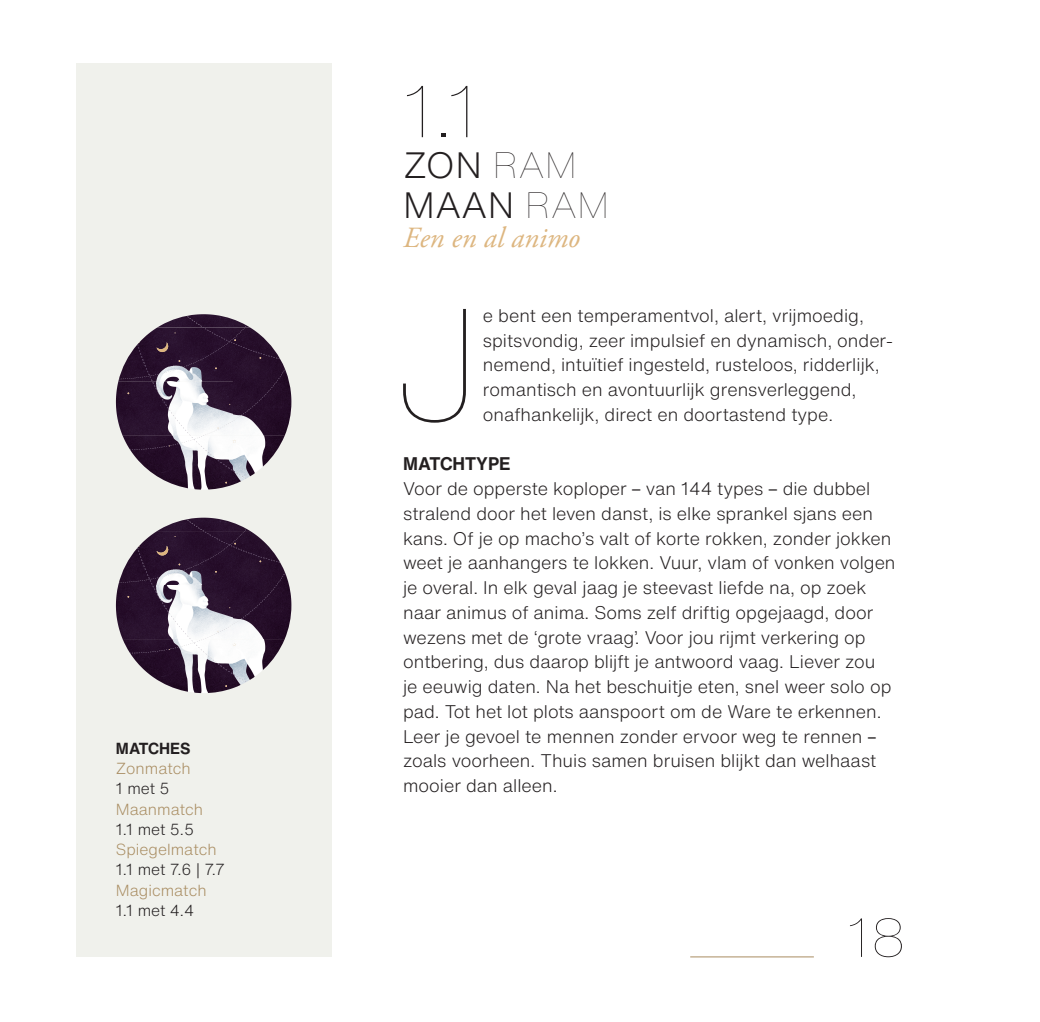
<style>
.page{position:relative;width:1040px;height:1022px;background:#fff}
.page>*{position:absolute;margin:0;border:0;box-sizing:border-box;transform-origin:0 0}
.t1{font:100 157.05px "Helvetica Now Text";color:#231f20}
.t2{font:100 72px "Helvetica Now Text";color:#231f20}
.t3{font:100 54px "Helvetica Now Text";color:#231f20}
.t4{font:300 36px/40.5px "Helvetica Now Text";letter-spacing:.01em;color:#231f20}
.t5{font:italic 29.25px "Adobe Garamond Pro";color:#ddb680}
.t6{font:300 18px/24.8px "Helvetica Now Text";color:#231f20}
.t7{font:300 15.75px "Helvetica Now Text";color:#a98d62}
.t8{font:300 15.75px "Helvetica Now Text";letter-spacing:-.005em;color:#231f20}
.t9{font:700 15.75px "Helvetica Now Text";color:#231f20}
.s1{font-weight:100}
.s2{font-weight:700}
.s3{font-family:"ITC Avant Garde Std";font-weight:400;font-stretch:condensed}
.s4{font-family:"ITC Avant Garde Std";font-weight:400}
</style>
<div class="page">
<hr style="left:690px;top:956px;width:123px;height:1px;background:#a98d62">
<div style="left:76px;top:64px;width:255px;height:893px;background:#f0f1ec"></div>
<svg style="left:116px;top:314px;width:176px;height:176px"></svg>
<svg style="left:116px;top:518px;width:176px;height:175px"></svg>
<p class="t9" style="left:116px;top:736px;width:76px">MATCHES</p>
<p class="t7" style="left:116px;top:757px;width:76px">Zonmatch</p>
<p class="t8" style="left:116px;top:777px;width:55px">1 met 5</p>
<p class="t7" style="left:116px;top:797px;width:89px">Maanmatch</p>
<p class="t8" style="left:116px;top:817px;width:80px">1.1 met 5.5</p>
<p class="t7" style="left:116px;top:838px;width:102px">Spiegelmatch</p>
<p class="t8" style="left:116px;top:858px;width:111px">1.1 met 7.6 | 7.7</p>
<p class="t7" style="left:116px;top:878px;width:92px">Magicmatch</p>
<p class="t8" style="left:116px;top:898px;width:80px">1.1 met 4.4</p>
<h2 class="t2" style="left:403px;top:58px;width:77px">1.1</h2>
<h3 class="t4" style="left:403px;top:143px;width:208px">ZON <span class="s1">RAM<br></span>MAAN <span class="s1">RAM</span></h3>
<h3 class="t5" style="left:403px;top:221px;width:179px">Een en al animo</h3>
<h1 class="t1" style="left:394px;top:248px;width:91px">J</h1>
<p class="t6" style="left:483px;top:302px;width:412px">e bent een temperamentvol, alert, vrijmoedig, spitsvondig, zeer impulsief en dynamisch, onder&shy;nemend, intuïtief ingesteld, rusteloos, ridderlijk, romantisch en avontuurlijk grensverleggend, onafhankelijk, direct en doortastend type.</p>
<p class="t6" style="left:403px;top:451px;width:494px"><span class="s2">MATCHTYPE<br></span>Voor de opperste koploper <span class="s3">–</span> van 144 types <span class="s3">–</span> die dubbel stralend door het leven danst, is elke sprankel sjans een kans. Of je op macho’s valt of korte rokken, zonder jokken weet je aanhangers te lokken. Vuur, vlam of vonken volgen je overal. In elk geval jaag je steevast liefde na, op zoek naar animus of anima. Soms zelf driftig opgejaagd, door wezens met de ‘grote vraag’. Voor jou rijmt verkering op ontbering, dus daarop blijft je antwoord vaag. Liever zou<br>je eeuwig daten. Na het beschuitje eten, snel weer solo op pad. Tot het lot plots aanspoort om de Ware te erkennen.<br>Leer je gevoel te mennen zonder ervoor weg te rennen <span class="s4">– </span>zoals voorheen. Thuis samen bruisen blijkt dan welhaast mooier dan alleen.</p>
<h3 class="t3" style="left:847px;top:897px;width:60px">18</h3>
</div>
